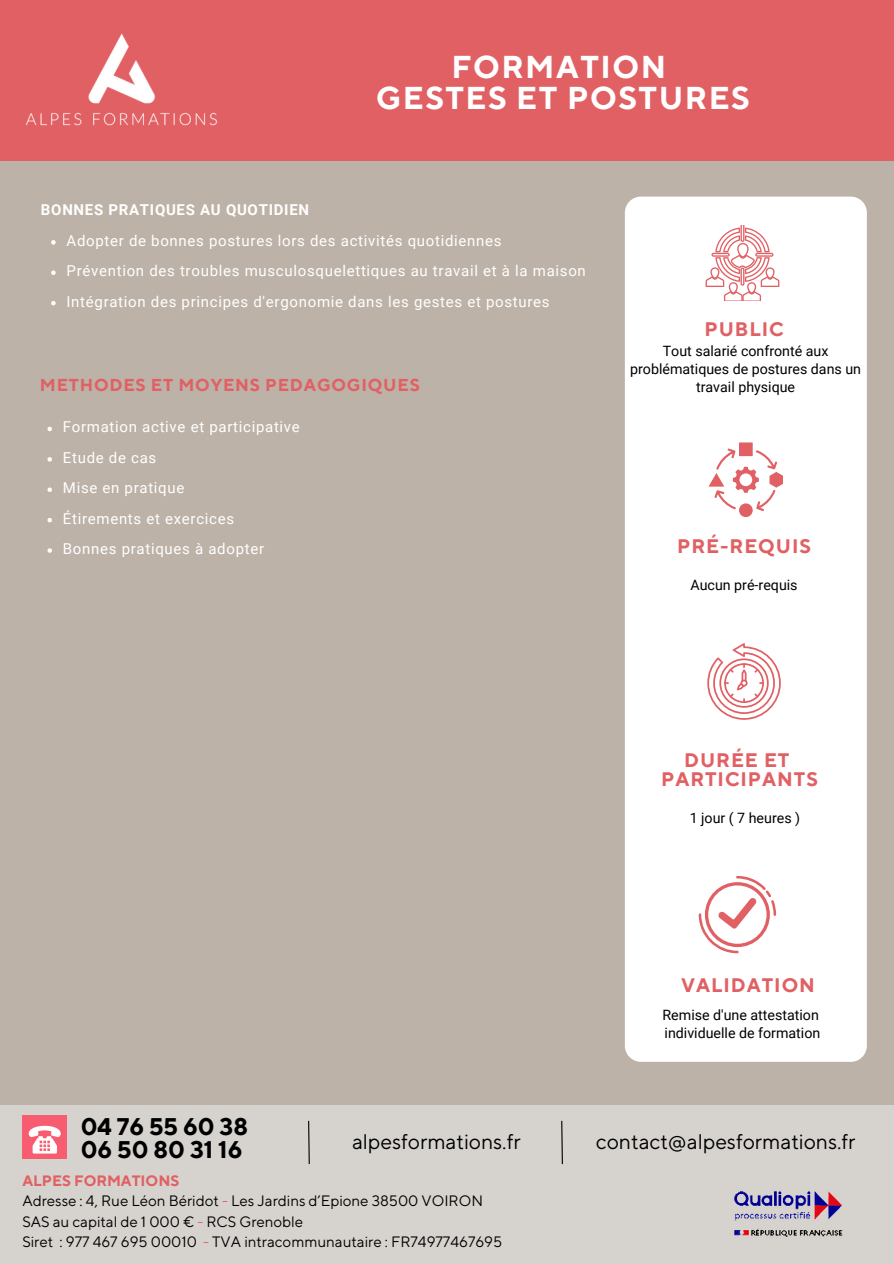
<style>
.page{position:relative;width:894px;height:1264px;background:#fff}
.page>*{position:absolute;margin:0;border:0;box-sizing:border-box;transform-origin:0 0}
.t1{font:700 31.5px/31.5px "TT Norms Pro";letter-spacing:.05em;color:#fff;text-align:center}
.t2{font:700 24px/22.5px "TT Norms Pro";color:#000}
.t3{font:21px "TT Norms Pro";color:#000}
.t4{font:700 19.5px/19.2px "TT Norms Pro";letter-spacing:.05em;color:#e16064;text-align:center}
.t5{font:700 17.25px "TT Norms Pro";letter-spacing:.045em;color:#e16064}
.t6{font:15px/30.3px "Roboto";letter-spacing:.05em;color:#fff}
.t7{font:15px "TT Norms Pro";color:#000}
.t8{font:700 15px "Roboto";letter-spacing:.045em;color:#fff}
.t9{font:700 15px "TT Norms Pro";color:#e16064}
.t10{font:14.25px/18px "Roboto";color:#000;text-align:center}
.s1{color:#e16064}
</style>
<div class="page">
<div style="left:0;top:0;width:893px;height:1263px;background:#bdb2a7"></div>
<div style="left:0;top:0;width:893px;height:160px;background:#e16064"></div>
<div style="left:624px;top:196px;width:242px;height:865px;background:#fff;border-radius:16px"></div>
<svg style="left:705px;top:226px;width:74px;height:74px"></svg>
<svg style="left:708px;top:442px;width:74px;height:75px"></svg>
<svg style="left:707px;top:643px;width:73px;height:76px"></svg>
<svg style="left:698px;top:876px;width:77px;height:77px"></svg>
<svg style="left:51px;top:240px;width:5px;height:4px"></svg>
<svg style="left:51px;top:270px;width:5px;height:5px"></svg>
<svg style="left:51px;top:301px;width:5px;height:4px"></svg>
<img style="left:26px;top:33px;width:191px;height:93px">
<svg style="left:47px;top:427px;width:5px;height:4px"></svg>
<svg style="left:47px;top:457px;width:5px;height:4px"></svg>
<svg style="left:47px;top:487px;width:5px;height:5px"></svg>
<svg style="left:47px;top:518px;width:5px;height:4px"></svg>
<svg style="left:47px;top:548px;width:5px;height:5px"></svg>
<div style="left:0;top:1105px;width:893px;height:158px;background:#d6d3ce"></div>
<svg style="left:308px;top:1120px;width:2px;height:45px"></svg>
<div style="left:22px;top:1115px;width:45px;height:44px;background:#f85c70"></div>
<svg style="left:29px;top:1125px;width:32px;height:28px"></svg>
<svg style="left:561px;top:1120px;width:2px;height:45px"></svg>
<img style="left:734px;top:1191px;width:109px;height:46px">
<p class="t1" style="left:376px;top:52px;width:375px">FORMATION<br>GESTES ET POSTURES</p>
<p class="t8" style="left:41px;top:201px;width:269px">BONNES PRATIQUES AU QUOTIDIEN</p>
<p class="t6" style="left:66px;top:225px;width:520px">Adopter de bonnes postures lors des activités quotidiennes<br>Prévention des troubles musculosquelettiques au travail et à la maison<br>Intégration des principes d'ergonomie dans les gestes et postures</p>
<p class="t5" style="left:40px;top:375px;width:381px">METHODES ET MOYENS PEDAGOGIQUES</p>
<p class="t6" style="left:63px;top:412px;width:238px">Formation active et participative</p>
<p class="t6" style="left:63px;top:442px;width:95px">Etude de cas</p>
<h3 class="t6" style="left:63px;top:473px;width:123px">Mise en pratique</h3>
<p class="t6" style="left:63px;top:503px;width:173px">Étirements et exercices</p>
<h3 class="t6" style="left:63px;top:533px;width:203px">Bonnes pratiques à adopter</h3>
<h1 class="t4" style="left:704px;top:320px;width:81px">PUBLIC</h1>
<p class="t10" style="left:630px;top:342px;width:232px">Tout salarié confronté aux problématiques de postures dans un travail physique</p>
<p class="t4" style="left:677px;top:537px;width:135px">PRÉ-REQUIS</p>
<p class="t10" style="left:690px;top:576px;width:109px">Aucun pré-requis</p>
<p class="t4" style="left:661px;top:750px;width:158px">DURÉE ET<br>PARTICIPANTS</p>
<p class="t10" style="left:689px;top:808px;width:112px">1 jour ( 7 heures )</p>
<p class="t4" style="left:681px;top:976px;width:135px">VALIDATION</p>
<h3 class="t10" style="left:662px;top:1006px;width:158px">Remise d'une attestation</h3>
<h5 class="t10" style="left:664px;top:1024px;width:157px">individuelle de formation</h5>
<p class="t2" style="left:81px;top:1116px;width:169px">04 76 55 60 38<br>06 50 80 31 16</p>
<p class="t9" style="left:22px;top:1171px;width:158px">ALPES FORMATIONS</p>
<p class="t7" style="left:22px;top:1191px;width:462px">Adresse : 4, Rue Léon Béridot <span class="s1">-</span> Les Jardins d’Epione 38500 VOIRON</p>
<h2 class="t7" style="left:22px;top:1212px;width:282px">SAS au capital de 1 000 € <span class="s1">-</span> RCS Grenoble</h2>
<h4 class="t7" style="left:22px;top:1232px;width:481px">Siret : 977 467 695 00010 <span class="s1">-</span> TVA intracommunautaire : FR74977467695</h4>
<h3 class="t3" style="left:352px;top:1129px;width:170px">alpesformations.fr</h3>
<p class="t3" style="left:595px;top:1129px;width:261px">contact@alpesformations.fr</p>
</div>
